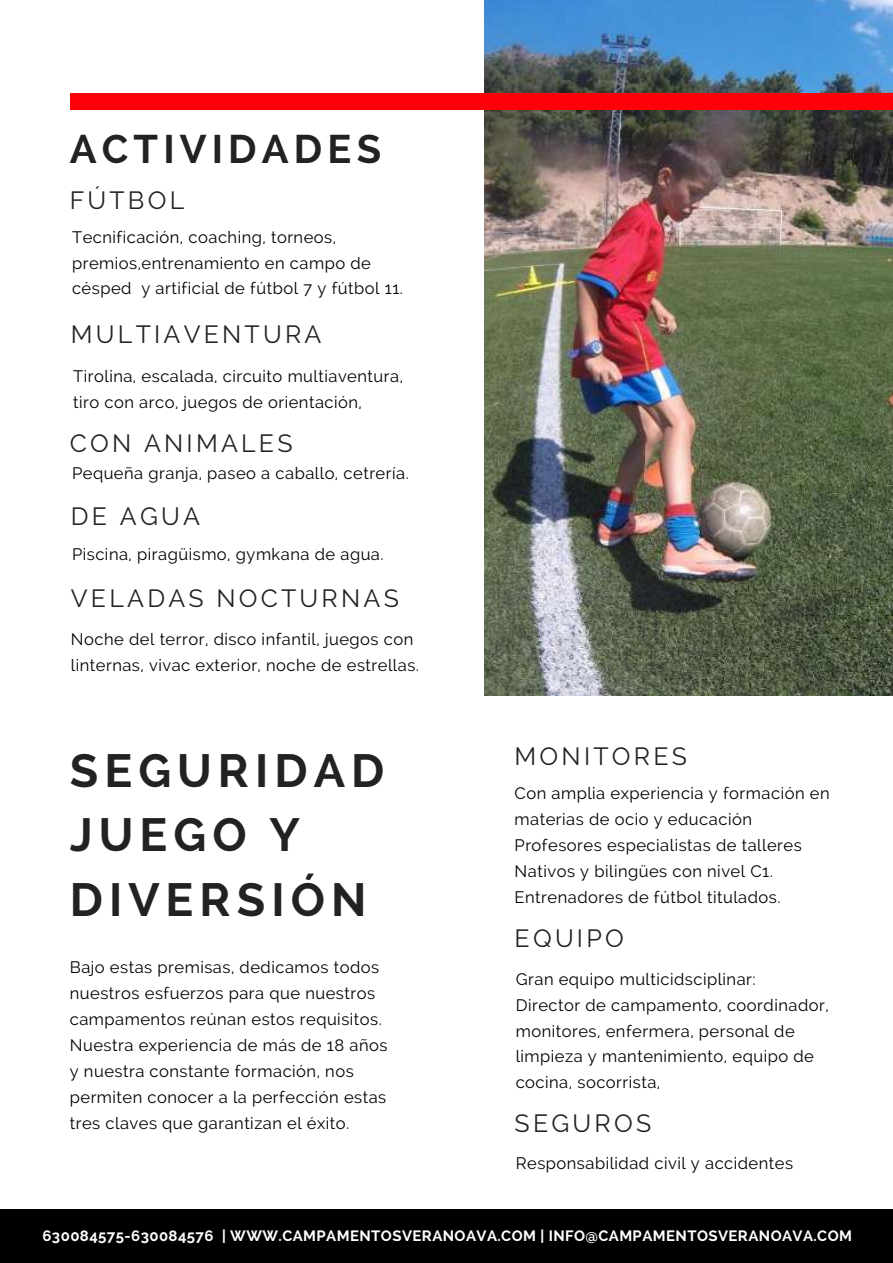
<style>
.page{position:relative;width:893px;height:1263px;background:#fff}
.page>*{position:absolute;margin:0;border:0;box-sizing:border-box;transform-origin:0 0}
.t1{font:700 46.35px/64.2px "Raleway";letter-spacing:.13em;color:#222}
.t2{font:700 39.75px "Raleway";letter-spacing:.13em;color:#222}
.t3{font:24.9px "Raleway";letter-spacing:.13em;color:#222}
.t4{font:16.5px/26px "Raleway";letter-spacing:.03em;color:#000}
.t5{font:700 14.85px "Raleway";letter-spacing:.03em;color:#fff}
</style>
<div class="page">
<img style="left:484px;top:0;width:409px;height:696px">
<div style="left:70px;top:93px;width:823px;height:16px;background:#ff0008"></div>
<div style="left:0;top:1209px;width:893px;height:54px;background:#000"></div>
<h2 class="t2" style="left:70px;top:127px;width:313px">ACTIVIDADES</h2>
<h3 class="t3" style="left:70px;top:187px;width:116px">FÚTBOL</h3>
<p class="t4" style="left:72px;top:224px;width:332px">Tecnificación, coaching, torneos, premios,entrenamiento en campo de césped y artificial de fútbol 7 y fútbol 11.</p>
<h3 class="t3" style="left:71px;top:321px;width:252px">MULTIAVENTURA</h3>
<p class="t4" style="left:73px;top:364px;width:331px">Tirolina, escalada, circuito multiaventura, tiro con arco, juegos de orientación,</p>
<h3 class="t3" style="left:70px;top:429px;width:224px">CON ANIMALES</h3>
<p class="t4" style="left:72px;top:460px;width:338px">Pequeña granja, paseo a caballo, cetrería.</p>
<h3 class="t3" style="left:71px;top:502px;width:131px">DE AGUA</h3>
<p class="t4" style="left:72px;top:541px;width:313px">Piscina, piragüismo, gymkana de agua.</p>
<h3 class="t3" style="left:71px;top:584px;width:329px">VELADAS NOCTURNAS</h3>
<p class="t4" style="left:71px;top:626px;width:350px">Noche del terror, disco infantil, juegos con linternas, vivac exterior, noche de estrellas.</p>
<h1 class="t1" style="left:70px;top:739px;width:316px">SEGURIDAD<br>JUEGO Y<br>DIVERSIÓN</h1>
<p class="t4" style="left:70px;top:955px;width:319px">Bajo estas premisas, dedicamos todos nuestros esfuerzos para que nuestros campamentos reúnan estos requisitos.<br>Nuestra experiencia de más de 18 años y nuestra constante formación, nos permiten conocer a la perfección estas tres claves que garantizan el éxito.</p>
<h3 class="t3" style="left:515px;top:742px;width:174px">MONITORES</h3>
<p class="t4" style="left:515px;top:780px;width:316px">Con amplia experiencia y formación en materias de ocio y educación Profesores especialistas de talleres Nativos y bilingües con nivel C1.<br>Entrenadores de fútbol titulados.</p>
<h3 class="t3" style="left:515px;top:924px;width:111px">EQUIPO</h3>
<p class="t4" style="left:516px;top:966px;width:315px">Gran equipo multicidsciplinar:<br>Director de campamento, coordinador, monitores, enfermera, personal de limpieza y mantenimiento, equipo de cocina, socorrista,</p>
<h3 class="t3" style="left:515px;top:1109px;width:138px">SEGUROS</h3>
<p class="t4" style="left:516px;top:1151px;width:279px">Responsabilidad civil y accidentes</p>
<p class="t5" style="left:43px;top:1227px;width:811px">630084575-630084576 | WWW.CAMPAMENTOSVERANOAVA.COM | INFO@CAMPAMENTOSVERANOAVA.COM</p>
</div>
